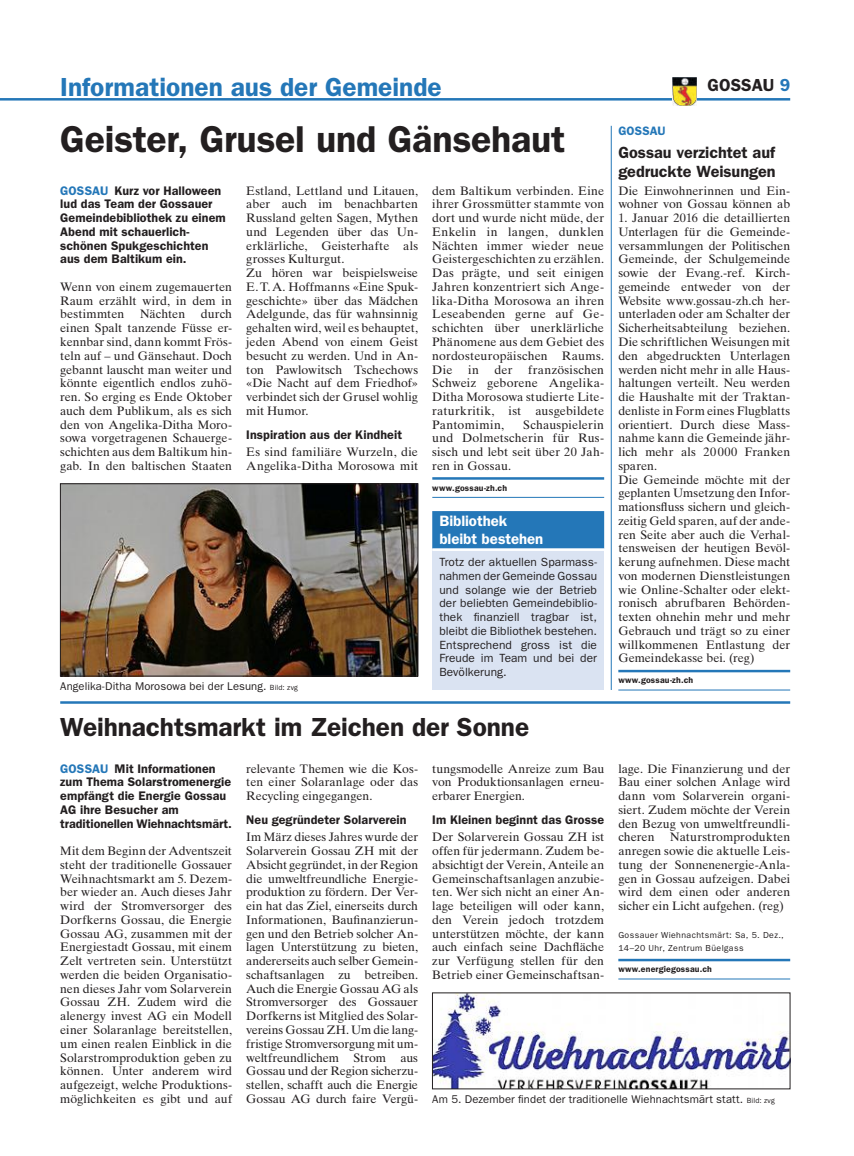
<style>
.page{position:relative;width:854px;height:1156px;background:#fff}
.page>*{position:absolute;margin:0;border:0;box-sizing:border-box;transform-origin:0 0}
.t1{font:600 37.5px "ITC Franklin Gothic Std";letter-spacing:-.005em;color:#231f20}
.t2{font:600 26.25px "ITC Franklin Gothic Std";letter-spacing:-.005em;color:#231f20}
.t3{font:600 26.25px "ITC Franklin Gothic Std";color:#2477b8}
.t4{font:600 17.5px "ITC Franklin Gothic Std";color:#231f20}
.t5{font:600 16.25px/18.8px "ITC Franklin Gothic Std";letter-spacing:-.005em;color:#231f20}
.t6{font:600 15px/17.5px "ITC Franklin Gothic Std";color:#fff}
.t7{font:600 12.5px/13.8px "ITC Franklin Gothic Std";letter-spacing:.005em;color:#231f20}
.t8{font:12.25px/13.8px "Times Ten LT Std";color:#231f20;text-align:justify}
.t9{font:600 12.25px "ITC Franklin Gothic Std";letter-spacing:.005em;color:#2477b8}
.t10{font:11.88px/13.8px "ITC Franklin Gothic Std";letter-spacing:.005em;color:#231f20;text-align:justify}
.t11{font:11.25px "ITC Franklin Gothic Std";letter-spacing:.01em;color:#231f20}
.t12{font:8.75px/13.8px "ITC Franklin Gothic Std";letter-spacing:.045em;color:#231f20}
.t13{font:600 8.75px "ITC Franklin Gothic Std";letter-spacing:.02em;color:#231f20}
.s1{color:#2477b8}
.s2{font-size:7.5px}
</style>
<div class="page">
<hr style="left:0;top:98px;width:790px;height:2px;background:#2477b8">
<img style="left:673px;top:78px;width:24px;height:27px">
<hr style="left:618px;top:669px;width:172px;height:3px;background:#2477b8">
<hr style="left:618px;top:689px;width:172px;height:1px;background:#2477b8">
<hr style="left:432px;top:477px;width:172px;height:2px;background:#2477b8">
<hr style="left:432px;top:497px;width:172px;height:1px;background:#2477b8">
<hr style="left:618px;top:958px;width:172px;height:3px;background:#2477b8">
<hr style="left:618px;top:978px;width:172px;height:1px;background:#2477b8">
<hr style="left:611px;top:126px;width:1px;height:563px;background:#2477b8">
<hr style="left:60px;top:701px;width:730px;height:2px;background:#2477b8">
<img style="left:62px;top:485px;width:354px;height:189px">
<div style="left:60px;top:483px;width:358px;height:193px;border:1px solid #231f20"></div>
<div style="left:432px;top:511px;width:172px;height:178px;background:#dae3f2"></div>
<div style="left:432px;top:511px;width:172px;height:37px;background:#2477b8"></div>
<hr style="left:432px;top:548px;width:172px;height:3px;background:#fff">
<img style="left:434px;top:994px;width:354px;height:92px">
<h2 class="t3" style="left:60px;top:71px;width:383px">Informationen aus der Gemeinde</h2>
<h3 class="t4" style="left:708px;top:74px;width:84px">GOSSAU <span class="s1">9</span></h3>
<p class="t9" style="left:618px;top:123px;width:49px">GOSSAU</p>
<h3 class="t5" style="left:618px;top:143px;width:159px">Gossau verzichtet auf gedruckte Weisungen</h3>
<p class="t8" style="left:618px;top:183px;width:173px">Die Einwohnerinnen und Ein&shy;wohner von Gossau können ab</p>
<p class="t8" style="left:618px;top:211px;width:173px;text-align:left">1. Januar 2016 die detaillierten<br>Unterlagen für die Gemeinde&shy;versammlungen der Politischen<br>Gemeinde, der Schulgemeinde sowie der Evang.-ref. Kirch&shy;gemeinde entweder von der<br>Website www.gossau-zh.ch her&shy;unterladen oder am Schalter der<br>Sicherheitsabteilung beziehen.<br>Die schriftlichen Weisungen mit den abgedruckten Unterlagen werden nicht mehr in alle Haus&shy;haltungen verteilt. Neu werden die Haushalte mit der Traktan&shy;denliste in Form eines Flugblatts orientiert. Durch diese Mass&shy;nahme kann die Gemeinde jähr&shy;lich mehr als 20000 Franken sparen.<br>Die Gemeinde möchte mit der geplanten Umsetzung den Infor&shy;mationsfluss sichern und gleich&shy;zeitig Geld sparen, auf der ande&shy;ren Seite aber auch die Verhal&shy;tensweisen der heutigen Bevöl&shy;kerung aufnehmen. Diese macht von modernen Dienstleistungen wie Online-Schalter oder elekt&shy;ronisch abrufbaren Behörden&shy;texten ohnehin mehr und mehr<br>Gebrauch und trägt so zu einer willkommenen Entlastung der<br>Gemeindekasse bei. (reg)</p>
<p class="t13" style="left:618px;top:675px;width:76px">www.gossau-zh.ch</p>
<h1 class="t1" style="left:60px;top:116px;width:507px">Geister, Grusel und Gänsehaut</h1>
<p class="t7" style="left:60px;top:183px;width:167px"><span class="s1">GOSSAU</span> Kurz vor Halloween lud das Team der Gossauer<br>Gemeindebibliothek zu einem<br>Abend mit schauerlich&shy;schönen Spukgeschichten aus dem Baltikum ein.</p>
<p class="t8" style="left:60px;top:280px;width:173px">Wenn von einem zugemauerten Raum erzählt wird, in dem in bestimmten</p>
<p class="t8" style="left:246px;top:183px;width:173px;text-align:left">Estland, Lettland und Litauen, aber auch im benachbarten<br>Russland gelten Sagen, Mythen und Legenden über das Un&shy;erklärliche, Geisterhafte als grosses Kulturgut.<br>Zu hören war beispielsweise<br>E.T.A. Hoffmanns «Eine Spuk&shy;geschichte» über das Mädchen<br>Adelgunde, das für wahnsinnig gehalten wird, weil es behauptet, jeden Abend von einem Geist besucht zu werden. Und in An&shy;ton Pawlowitsch Tschechows «Die Nacht auf dem Friedhof» verbindet sich der Grusel wohlig mit Humor.</p>
<p class="t7" style="left:246px;top:427px;width:157px">Inspiration aus der Kindheit</p>
<p class="t8" style="left:246px;top:445px;width:173px">Es sind familiäre Wurzeln, die<br>Angelika-Ditha Morosowa mit</p>
<p class="t8" style="left:432px;top:183px;width:173px">dem Baltikum verbinden. Eine ihrer Grossmütter stammte von dort und wurde nicht müde, der Enkelin in langen, dunklen Nächten immer wieder neue Geistergeschichten zu erzählen.<br>Das prägte, und seit einigen Jahren konzentriert sich Ange&shy;lika-Ditha Morosowa an ihren Leseabenden gerne auf Ge&shy;schichten über unerklärliche Phänomene aus dem Gebiet des nordosteuropäischen Raums.<br>Die</p>
<p class="t8" style="left:60px;top:307px;width:173px;text-indent:141px">durch einen Spalt tanzende Füsse er&shy;kennbar sind, dann kommt Frös&shy;teln auf – und Gänsehaut. Doch gebannt lauscht man weiter und könnte eigentlich endlos zuhö&shy;ren. So erging es Ende Oktober auch dem Publikum, als es sich den von Angelika-Ditha Moro&shy;sowa vorgetragenen Schauerge&shy;schichten aus dem Baltikum hin&shy;gab. In den baltischen Staaten</p>
<p class="t8" style="left:140px;top:307px;width:47px">Nächten</p>
<p class="t8" style="left:432px;top:362px;width:173px;text-indent:96px">französischen Schweiz geborene Angelika-Ditha Morosowa studierte Lite&shy;raturkritik, ist ausgebildete Pantomimin,</p>
<p class="t8" style="left:468px;top:362px;width:12px">in</p>
<p class="t8" style="left:495px;top:362px;width:20px">der</p>
<p class="t8" style="left:432px;top:417px;width:173px;text-indent:91px">Schauspielerin und Dolmetscherin für Rus&shy;sisch und lebt seit über 20 Jah&shy;ren in Gossau.</p>
<p class="t13" style="left:432px;top:482px;width:76px">www.gossau-zh.ch</p>
<p class="t6" style="left:439px;top:512px;width:105px">Bibliothek bleibt bestehen</p>
<p class="t10" style="left:439px;top:555px;width:159px">Trotz der aktuellen Sparmass&shy;nahmen der Gemeinde Gossau und solange wie der Betrieb der beliebten Gemeindebiblio&shy;thek finanziell tragbar ist, bleibt die Bibliothek bestehen.<br>Entsprechend gross ist die Freude im Team und bei der Bevölkerung.</p>
<p class="t11" style="left:60px;top:679px;width:239px">Angelika-Ditha Morosowa bei der Lesung. <span class="s2">Bild: zvg</span></p>
<h2 class="t2" style="left:60px;top:710px;width:470px">Weihnachtsmarkt im Zeichen der Sonne</h2>
<p class="t7" style="left:60px;top:761px;width:173px"><span class="s1">GOSSAU</span> Mit Informationen zum Thema Solarstromenergie empfängt die Energie Gossau<br>AG ihre Besucher am traditionellen Wiehnachtsmärt.</p>
<p class="t8" style="left:60px;top:843px;width:173px">Mit dem Beginn der Adventszeit steht der traditionelle Gossauer Weihnachtsmarkt am 5. Dezem&shy;ber wieder an. Auch dieses Jahr wird der Stromversorger des Dorfkerns Gossau, die Energie Gossau AG, zusammen mit der Energiestadt Gossau, mit einem Zelt vertreten sein. Unterstützt werden die beiden Organisatio&shy;nen dieses Jahr vom Solarverein Gossau ZH. Zudem wird die alenergy invest AG ein Modell einer Solaranlage bereitstellen, um einen realen Einblick in die Solarstromproduktion geben zu können. Unter anderem wird aufgezeigt, welche Produktions&shy;möglichkeiten es gibt und auf</p>
<p class="t8" style="left:246px;top:761px;width:173px">relevante Themen wie die Kos&shy;ten einer Solaranlage oder das Recycling eingegangen.</p>
<p class="t7" style="left:246px;top:812px;width:162px">Neu gegründeter Solarverein</p>
<p class="t8" style="left:246px;top:830px;width:173px">Im März dieses Jahres wurde der Solarverein Gossau ZH mit der Absicht gegründet, in der Region die umweltfreundliche Energie&shy;produktion zu fördern. Der Ver&shy;ein hat das Ziel, einerseits durch Informationen, Baufinanzierun&shy;gen und den Betrieb solcher An&shy;lagen Unterstützung zu bieten, andererseits auch selber Gemein&shy;schaftsanlagen zu betreiben.<br>Auch die Energie Gossau AG als Stromversorger des Gossauer Dorfkerns ist Mitglied des Solar&shy;vereins Gossau ZH. Um die lang&shy;fristige Stromversorgung mit um&shy;weltfreundlichem Strom aus Gossau und der Region sicherzu&shy;stellen, schafft auch die Energie Gossau AG durch faire Vergü-</p>
<p class="t8" style="left:432px;top:761px;width:173px">tungsmodelle Anreize zum Bau von Produktionsanlagen erneu&shy;erbarer Energien.</p>
<p class="t7" style="left:432px;top:812px;width:173px">Im Kleinen beginnt das Grosse</p>
<p class="t8" style="left:432px;top:830px;width:173px">Der Solarverein Gossau ZH ist offen für jedermann. Zudem be&shy;absichtigt der Verein, Anteile an Gemeinschaftsanlagen anzubie&shy;ten. Wer sich nicht an einer An&shy;lage beteiligen will oder kann, den Verein jedoch trotzdem unterstützen möchte, der kann auch einfach seine Dachfläche zur Verfügung stellen für den Betrieb einer Gemeinschaftsan-</p>
<p class="t8" style="left:618px;top:761px;width:173px">lage. Die Finanzierung und der Bau einer solchen Anlage wird dann vom Solarverein organi&shy;siert. Zudem möchte der Verein den Bezug von umweltfreundli&shy;cheren</p>
<p class="t8" style="left:618px;top:830px;width:173px;text-indent:52px">Naturstromprodukten anregen sowie die aktuelle Leis&shy;tung der Sonnenenergie-Anla&shy;gen in Gossau aufzeigen. Dabei wird dem einen oder anderen sicher ein Licht aufgehen. (reg)</p>
<p class="t12" style="left:618px;top:927px;width:167px">Gossauer Wiehnachtsmärt: Sa, 5. Dez.,<br>14–20 Uhr, Zentrum Büelgass</p>
<p class="t13" style="left:618px;top:963px;width:95px">www.energiegossau.ch</p>
<p class="t11" style="left:432px;top:1092px;width:344px">Am 5. Dezember findet der traditionelle Wiehnachtsmärt statt. <span class="s2">Bild: zvg</span></p>
</div>
